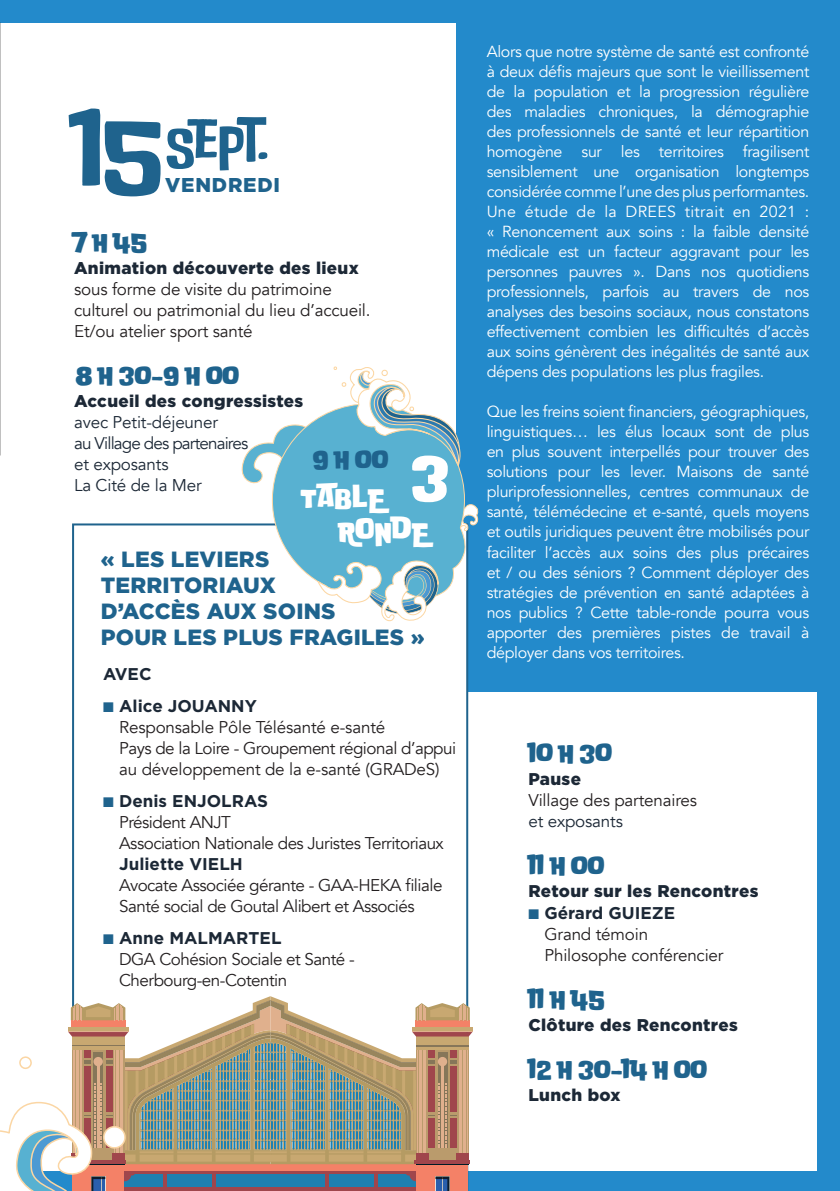
<style>
.page{position:relative;width:840px;height:1191px;background:#fff}
.page>*{position:absolute;margin:0;border:0;box-sizing:border-box;transform-origin:0 0}
.t1{font:108.6px "Do Ub Le Ba Ss";color:#1f638d}
.t2{font:700 63.4px "Do Ub Le Ba Ss";color:#fff}
.t3{font:57px "Do Ub Le Ba Ss";color:#1f638d}
.t4{font:700 30px "Do Ub Le Ba Ss";color:#fff}
.t5{font:700 26px "Do Ub Le Ba Ss";color:#1f638d}
.t6{font:900 22px "Gotham";letter-spacing:.01em;color:#1f638d}
.t7{font:900 20px "Gotham";letter-spacing:.04em;color:#1f638d}
.t8{font:17px/21px "Avenir";letter-spacing:-.01em;color:#231f20}
.t9{font:17px/21px "Avenir";letter-spacing:-.03em;color:#231f20}
.t10{font:900 17px/21px "Gotham";letter-spacing:.02em;color:#1c2836}
.t11{font:17px "Avenir";letter-spacing:-.01em;color:#1c2836}
.t12{font:17px "Avenir";letter-spacing:-.045em;color:#1c2836}
.t13{font:700 17px "Gotham";color:#1c2836}
.t14{font:16px/20px "Avenir";letter-spacing:-.02em;color:#fff;text-align:justify}
.s1{font-family:"Gotham";font-weight:900;color:#1c2836}
.s2{font-family:"Avenir";font-weight:400}
.s3{color:#1f638d}
.s4{font-family:"Gotham";font-weight:700;color:#1c2836}
.s5{color:#1c2836}
</style>
<div class="page">
<div style="left:456px;top:23px;width:360px;height:669px;background:#238acb"></div>
<div style="left:0;top:0;width:839px;height:23px;background:#238acb"></div>
<div style="left:0;top:1171px;width:839px;height:20px;background:#238acb"></div>
<div style="left:816px;top:0;width:23px;height:1191px;background:#238acb"></div>
<svg style="left:72px;top:523px;width:396px;height:473px"></svg>
<img style="left:0;top:23px;width:1px;height:432px">
<svg style="left:235px;top:366px;width:244px;height:257px"></svg>
<svg style="left:0;top:996px;width:472px;height:195px"></svg>
<p class="t1" style="left:74px;top:95px;width:32px">1</p>
<p class="t3" style="left:165px;top:109px;width:109px">SEPT.</p>
<p class="t1" style="left:102px;top:103px;width:62px">5</p>
<p class="t7" style="left:165px;top:171px;width:116px">VENDREDI</p>
<p class="t5" style="left:74px;top:228px;width:74px">7H 45</p>
<p class="t8" style="left:74px;top:257px;width:298px"><span class="s1">Animation découverte des lieux </span>sous forme de visite du patrimoine culturel ou patrimonial du lieu d’accueil.<br>Et/ou atelier sport santé</p>
<p class="t5" style="left:74px;top:361px;width:166px">8 H 30-9 H 00</p>
<p class="t10" style="left:74px;top:390px;width:230px">Accueil des congressistes <span class="s2">avec Petit-déjeuner</span></p>
<p class="t12" style="left:74px;top:432px;width:176px">au Village des partenaires</p>
<p class="t11" style="left:74px;top:453px;width:96px">et exposants</p>
<p class="t11" style="left:74px;top:474px;width:129px">La Cité de la Mer</p>
<p class="t5" style="left:312px;top:446px;width:78px">9 H 00</p>
<p class="t4" style="left:300px;top:478px;width:86px">TABLE</p>
<p class="t2" style="left:410px;top:444px;width:40px">3</p>
<p class="t4" style="left:337px;top:512px;width:93px">RONDE</p>
<p class="t6" style="left:101px;top:544px;width:170px">« LES LEVIERS</p>
<p class="t6" style="left:101px;top:570px;width:177px">TERRITORIAUX</p>
<p class="t6" style="left:101px;top:596px;width:236px">D’ACCÈS AUX SOINS</p>
<p class="t6" style="left:101px;top:622px;width:325px">POUR LES PLUS FRAGILES »</p>
<p class="t13" style="left:103px;top:663px;width:50px">AVEC</p>
<p class="t8" style="left:119px;top:696px;width:338px;text-indent:-16px"><span class="s3">■</span> <span class="s4">Alice JOUANNY<br></span>Responsable Pôle Télésanté e-santé<br>Pays de la Loire - Groupement régional d’appui au développement de la e-santé (GRADeS)</p>
<p class="t9" style="left:119px;top:791px;width:326px;text-indent:-16px"><span class="s3">■</span> <span class="s4">Denis ENJOLRAS<br></span>Président ANJT<br>Association Nationale des Juristes Territoriaux<br><span class="s4">Juliette VIELH<br></span>Avocate Associée gérante - GAA-HEKA filiale<br>Santé social de Goutal Alibert et Associés</p>
<p class="t9" style="left:119px;top:928px;width:237px;text-indent:-16px"><span class="s3">■</span> <span class="s4">Anne MALMARTEL<br></span>DGA Cohésion Sociale et Santé -<br>Cherbourg-en-Cotentin</p>
<p class="t14" style="left:486px;top:42px;width:324px">Alors que notre système de santé est confronté à deux défis majeurs que sont le vieillissement de la population et la progression régulière des maladies chroniques, la démographie des professionnels de santé et leur répartition homogène sur les territoires fragilisent sensiblement une organisation longtemps considérée comme l’une des plus performantes.</p>
<p class="t14" style="left:486px;top:202px;width:324px">Une étude de la DREES titrait en 2021 : « Renoncement aux soins : la faible densité médicale est un facteur aggravant pour les personnes pauvres ». Dans nos quotidiens professionnels, parfois au travers de nos analyses des besoins sociaux, nous constatons effectivement combien les difficultés d’accès aux soins génèrent des inégalités de santé aux dépens des populations les plus fragiles.</p>
<p class="t14" style="left:486px;top:402px;width:324px">Que les freins soient financiers, géographiques, linguistiques… les élus locaux sont de plus en plus souvent interpellés pour trouver des solutions pour les lever. Maisons de santé pluriprofessionnelles, centres communaux de santé, télémédecine et e-santé, quels moyens et outils juridiques peuvent être mobilisés pour faciliter l’accès aux soins des plus précaires et / ou des séniors ? Comment déployer des stratégies de prévention en santé adaptées à nos publics ? Cette table-ronde pourra vous apporter des premières pistes de travail à déployer dans vos territoires.</p>
<p class="t5" style="left:528px;top:739px;width:85px">10 H 30</p>
<p class="t10" style="left:528px;top:768px;width:54px">Pause</p>
<p class="t8" style="left:528px;top:789px;width:170px">Village des partenaires <span class="s5">et exposants</span></p>
<p class="t5" style="left:528px;top:851px;width:77px">11 H 00</p>
<p class="t10" style="left:528px;top:880px;width:231px">Retour sur les Rencontres</p>
<p class="t8" style="left:544px;top:902px;width:180px;text-indent:-16px"><span class="s3">■</span> <span class="s4">Gérard GUIEZE<br></span>Grand témoin<br>Philosophe conférencier</p>
<p class="t5" style="left:528px;top:985px;width:78px">11 H 45</p>
<p class="t10" style="left:528px;top:1014px;width:211px">Clôture des Rencontres</p>
<p class="t5" style="left:528px;top:1055px;width:180px">12 H 30-14 H 00</p>
<p class="t10" style="left:528px;top:1084px;width:93px">Lunch box</p>
</div>
